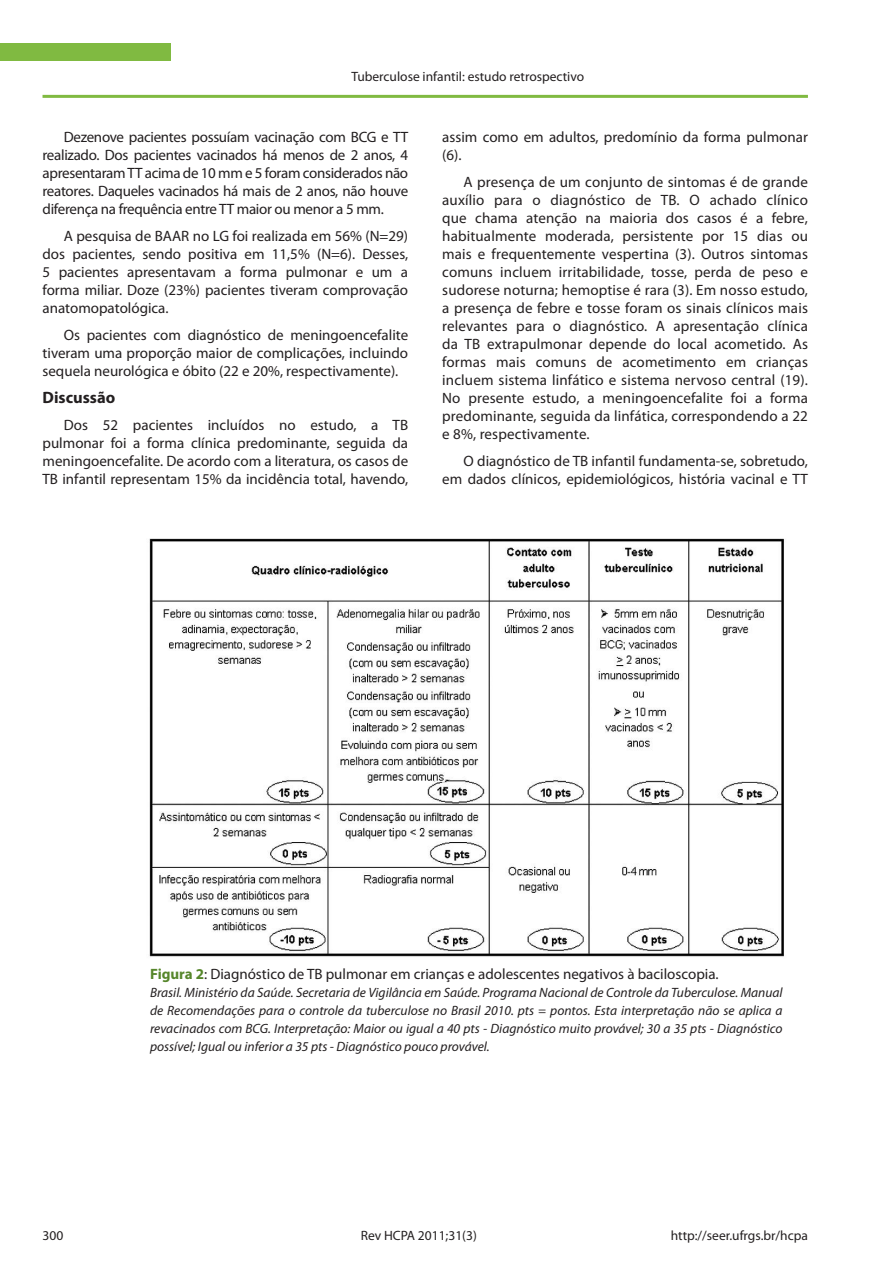
<style>
.page{position:relative;width:893px;height:1263px;background:#fff}
.page>*{position:absolute;margin:0;border:0;box-sizing:border-box;transform-origin:0 0}
.t1{font:700 16.5px "Myriad Pro";color:#231f20}
.t2{font:15px/18px "Myriad Pro";color:#231f20;text-align:justify}
.t3{font:italic 13.5px/18px "Myriad Pro";color:#231f20;text-align:justify}
.t4{font:13.5px "Myriad Pro";color:#231f20}
.s1{font-weight:700;color:#56862b}
</style>
<div class="page">
<div style="left:0;top:43px;width:171px;height:18px;background:#80ba41"></div>
<hr style="left:43px;top:95px;width:765px;height:3px;background:#80ba41">
<img style="left:149px;top:538px;width:635px;height:419px">
<p class="t4" style="left:351px;top:68px;width:234px">Tuberculose infantil: estudo retrospectivo</p>
<p class="t2" style="left:43px;top:128px;width:367px;text-indent:21px">Dezenove pacientes possuíam vacinação com BCG e TT realizado. Dos pacientes vacinados há menos de 2 anos, 4 apresentaram TT acima de 10 mm e 5 foram considerados não reatores. Daqueles vacinados há mais de 2 anos, não houve diferença na frequência entre TT maior ou menor a 5 mm.</p>
<p class="t2" style="left:43px;top:227px;width:367px;text-indent:21px">A pesquisa de BAAR no LG foi realizada em 56% (N=29) dos pacientes, sendo positiva em 11,5% (N=6). Desses, 5 pacientes apresentavam a forma pulmonar e um a forma miliar. Doze (23%) pacientes tiveram comprovação anatomopatológica.</p>
<p class="t2" style="left:43px;top:326px;width:367px;text-indent:21px">Os pacientes com diagnóstico de meningoencefalite tiveram uma proporção maior de complicações, incluindo sequela neurológica e óbito (22 e 20%, respectivamente).</p>
<p class="t1" style="left:43px;top:387px;width:74px">Discussão</p>
<p class="t2" style="left:43px;top:416px;width:367px;text-indent:21px">Dos 52 pacientes incluídos no estudo, a TB pulmonar foi a forma clínica predominante, seguida da meningoencefalite. De acordo com a literatura, os casos de TB infantil representam 15% da incidência total, havendo,</p>
<p class="t2" style="left:442px;top:128px;width:367px">assim como em adultos, predomínio da forma pulmonar (6).</p>
<p class="t2" style="left:442px;top:173px;width:367px;text-indent:21px">A presença de um conjunto de sintomas é de grande auxílio para o diagnóstico de TB. O achado clínico que chama atenção na maioria dos casos é a febre, habitualmente moderada, persistente por 15 dias ou mais e frequentemente vespertina (3). Outros sintomas comuns incluem irritabilidade, tosse, perda de peso e sudorese noturna; hemoptise é rara (3). Em nosso estudo, a presença de febre e tosse foram os sinais clínicos mais relevantes para o diagnóstico. A apresentação clínica da TB extrapulmonar depende do local acometido. As formas mais comuns de acometimento em crianças incluem sistema linfático e sistema nervoso central (19).<br>No presente estudo, a meningoencefalite foi a forma predominante, seguida da linfática, correspondendo a 22 e 8%, respectivamente.</p>
<p class="t2" style="left:442px;top:452px;width:367px;text-align:right">O diagnóstico de TB infantil fundamenta-se, sobretudo, em dados clínicos, epidemiológicos, história vacinal e TT</p>
<p class="t2" style="left:150px;top:965px;width:570px"><span class="s1">Figura 2</span>: Diagnóstico de TB pulmonar em crianças e adolescentes negativos à baciloscopia.</p>
<p class="t3" style="left:150px;top:984px;width:634px">Brasil. Ministério da Saúde. Secretaria de Vigilância em Saúde. Programa Nacional de Controle da Tuberculose. Manual de Recomendações para o controle da tuberculose no Brasil 2010. pts = pontos. Esta interpretação não se aplica a revacinados com BCG. Interpretação: Maior ou igual a 40 pts - Diagnóstico muito provável; 30 a 35 pts - Diagnóstico possível; Igual ou inferior a 35 pts - Diagnóstico pouco provável.</p>
<p class="t4" style="left:43px;top:1227px;width:22px">300</p>
<p class="t4" style="left:361px;top:1227px;width:118px">Rev HCPA 2011;31(3)</p>
<p class="t4" style="left:671px;top:1227px;width:139px">http://seer.ufrgs.br/hcpa</p>
</div>
